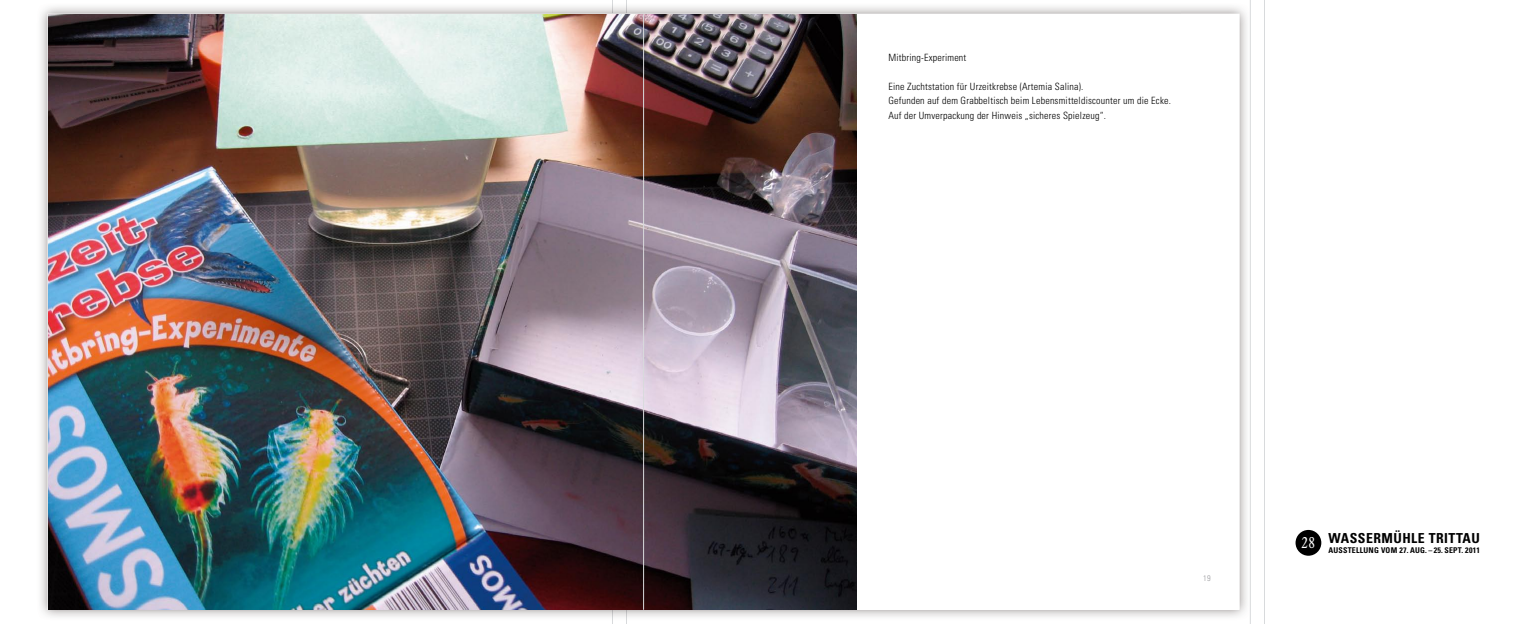
<style>
.page{position:relative;width:1514px;height:624px;background:#fff}
.page>*{position:absolute;margin:0;border:0;box-sizing:border-box;transform-origin:0 0}
.t1{font:condensed 16px "Garamond BE";color:#fff}
.t2{font:700 condensed 13.8px "Univers";letter-spacing:.035em;color:#000}
.t3{font:300 condensed 10px/14.5px "Univers";letter-spacing:.02em;color:#000}
.t4{font:300 condensed 8px "Univers";color:#97979b}
.t5{font:700 condensed 7.9px "Univers";letter-spacing:.025em;color:#000}
</style>
<div class="page">
<div style="left:1295px;top:530px;width:26px;height:25px;background:#000;border-radius:50%"></div>
<hr style="left:612px;top:0;width:1px;height:624px;background:#d8dadc">
<hr style="left:626px;top:0;width:1px;height:624px;background:#d8dadc">
<img style="left:40px;top:6px;width:1207px;height:611px">
<img style="left:612px;top:6px;width:1px;height:611px">
<img style="left:626px;top:6px;width:1px;height:611px">
<hr style="left:1250px;top:0;width:1px;height:624px;background:#d8dadc">
<hr style="left:1264px;top:0;width:1px;height:624px;background:#d8dadc">
<div style="left:48px;top:14px;width:1191px;height:595px;background:#fff"></div>
<img style="left:48px;top:14px;width:808px;height:595px">
<hr style="left:643px;top:14px;width:1px;height:595px;background:#d8dadc">
<p class="t3" style="left:888px;top:50px;width:80px">Mitbring-Experiment</p>
<p class="t3" style="left:888px;top:79px;width:284px">Eine Zuchtstation für Urzeitkrebse (Artemia Salina).<br>Gefunden auf dem Grabbeltisch beim Lebensmitteldiscounter um die Ecke.<br>Auf der Umverpackung der Hinweis „sicheres Spielzeug“.</p>
<p class="t4" style="left:1203px;top:573px;width:9px">19</p>
<h1 class="t1" style="left:1301px;top:533px;width:15px">28</h1>
<h2 class="t2" style="left:1328px;top:529px;width:153px">WASSERMÜHLE TRITTAU</h2>
<p class="t5" style="left:1328px;top:545px;width:153px">AUSSTELLUNG VOM 27. AUG. – 25. SEPT. 2011</p>
</div>
